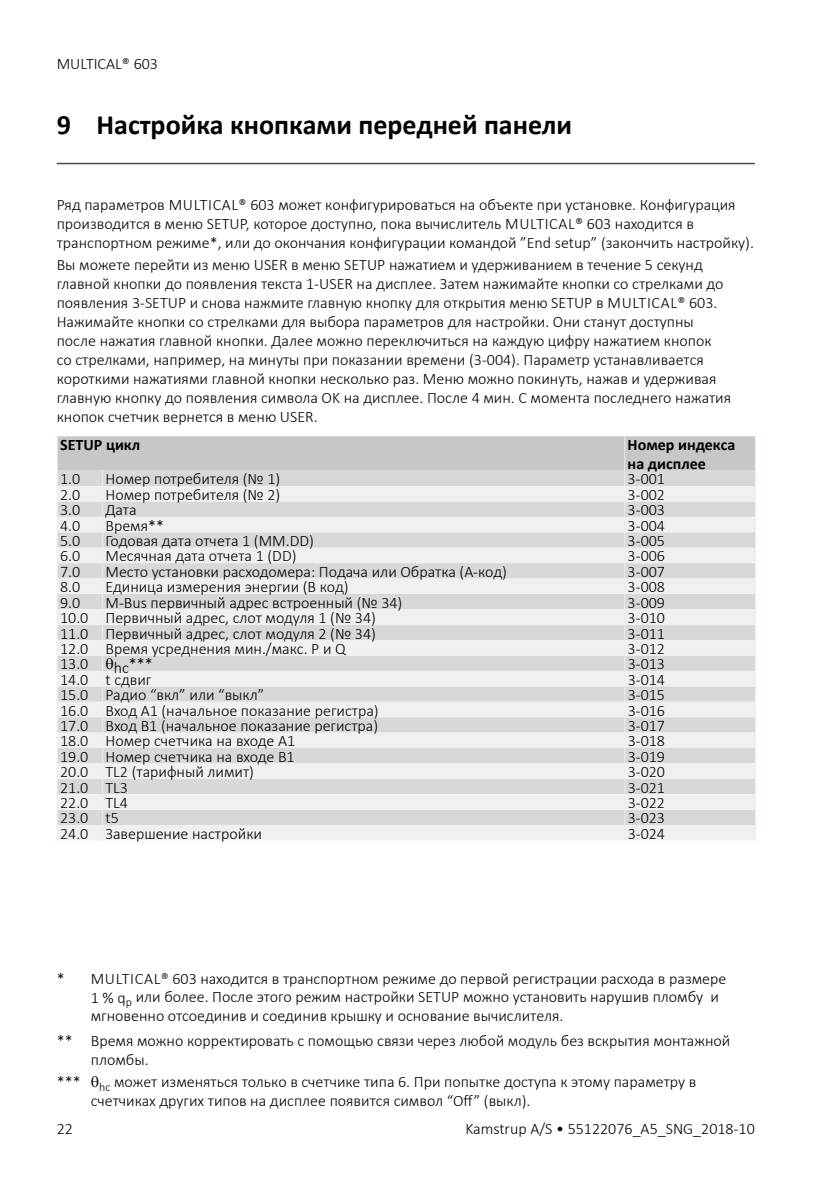
<style>
.page{position:relative;width:840px;height:1191px;background:#fff}
.page>*{position:absolute;margin:0;border:0;box-sizing:border-box;transform-origin:0 0}
.t1{font:700 28px "Calibri";color:#000}
.t2{font:300 16px/19px "Calibri";color:#000}
.t3{font:700 16px/19px "Calibri";color:#000}
.s1{color:#fff}
</style>
<div class="page">
<hr style="left:57px;top:163px;width:697px;height:1px;background:#4b4b4d">
<svg style="left:57px;top:436px;width:698px;height:404px"></svg>
<p class="t2" style="left:57px;top:54px;width:103px">MULTICAL® 603</p>
<h1 class="t1" style="left:57px;top:105px;width:516px">9 Настройка кнопками передней панели</h1>
<p class="t2" style="left:57px;top:195px;width:698px">Ряд параметров MULTICAL® 603 может конфигурироваться на объекте при установке. Конфигурация производится в меню SETUP, которое доступно, пока вычислитель MULTICAL® 603 находится в транспортном режиме*, или до окончания конфигурации командой ”End setup” (закончить настройку).</p>
<p class="t2" style="left:57px;top:255px;width:675px">Вы можете перейти из меню USER в меню SETUP нажатием и удерживанием в течение 5 секунд главной кнопки до появления текста 1-USER на дисплее. Затем нажимайте кнопки со стрелками до появления 3-SETUP и снова нажмите главную кнопку для открытия меню SETUP в MULTICAL® 603.<br>Нажимайте кнопки со стрелками для выбора параметров для настройки. Они станут доступны после нажатия главной кнопки. Далее можно переключиться на каждую цифру нажатием кнопок<br>со стрелками, например, на минуты при показании времени (3-004). Параметр устанавливается короткими нажатиями главной кнопки несколько раз. Меню можно покинуть, нажав и удерживая главную кнопку до появления символа OK на дисплее. После 4 мин. С момента последнего нажатия кнопок счетчик вернется в меню USER.<span class="s1">**</span></p>
<p class="t3" style="left:60px;top:435px;width:82px">SETUP цикл</p>
<p class="t3" style="left:627px;top:435px;width:109px">Номер индекса на дисплее</p>
<p class="t2" style="left:60px;top:469px;width:22px">1.0</p>
<p class="t2" style="left:105px;top:469px;width:176px">Номер потребителя (№ 1)</p>
<p class="t2" style="left:627px;top:469px;width:39px">3-001</p>
<p class="t2" style="left:60px;top:485px;width:22px">2.0</p>
<p class="t2" style="left:105px;top:485px;width:176px">Номер потребителя (№ 2)</p>
<p class="t2" style="left:627px;top:485px;width:39px">3-002</p>
<p class="t2" style="left:60px;top:500px;width:22px">3.0</p>
<p class="t2" style="left:105px;top:500px;width:33px">Дата</p>
<p class="t2" style="left:627px;top:500px;width:39px">3-003</p>
<p class="t2" style="left:60px;top:515px;width:22px">4.0</p>
<p class="t2" style="left:105px;top:515px;width:60px">Время**</p>
<p class="t2" style="left:627px;top:515px;width:39px">3-004</p>
<p class="t2" style="left:60px;top:531px;width:22px">5.0</p>
<p class="t2" style="left:105px;top:531px;width:210px">Годовая дата отчета 1 (MM.DD)</p>
<p class="t2" style="left:627px;top:531px;width:39px">3-005</p>
<p class="t2" style="left:60px;top:546px;width:22px">6.0</p>
<p class="t2" style="left:105px;top:546px;width:192px">Месячная дата отчета 1 (DD)</p>
<p class="t2" style="left:627px;top:546px;width:39px">3-006</p>
<p class="t2" style="left:60px;top:562px;width:22px">7.0</p>
<p class="t2" style="left:105px;top:562px;width:403px">Место установки расходомера: Подача или Обратка (A-код)</p>
<p class="t2" style="left:627px;top:562px;width:39px">3-007</p>
<p class="t2" style="left:60px;top:577px;width:22px">8.0</p>
<p class="t2" style="left:105px;top:577px;width:244px">Единица измерения энергии (B код)</p>
<p class="t2" style="left:627px;top:577px;width:39px">3-008</p>
<p class="t2" style="left:60px;top:592px;width:22px">9.0</p>
<p class="t2" style="left:105px;top:592px;width:298px">M-Bus первичный адрес встроенный (№ 34)</p>
<p class="t2" style="left:627px;top:592px;width:39px">3-009</p>
<p class="t2" style="left:60px;top:608px;width:317px">10.0 Первичный адрес, слот модуля 1 (№ 34)</p>
<p class="t2" style="left:627px;top:608px;width:39px">3-010</p>
<p class="t2" style="left:60px;top:623px;width:317px">11.0 Первичный адрес, слот модуля 2 (№ 34)</p>
<p class="t2" style="left:627px;top:623px;width:39px">3-011</p>
<p class="t2" style="left:60px;top:639px;width:287px">12.0 Время усреднения мин./макс. P и Q</p>
<p class="t2" style="left:627px;top:639px;width:39px">3-012</p>
<p class="t2" style="left:60px;top:654px;width:30px">13.0</p>
<p class="t2" style="left:114px;top:654px;width:41px">hc***</p>
<p class="t2" style="left:627px;top:654px;width:39px">3-013</p>
<p class="t2" style="left:60px;top:670px;width:93px">14.0 t сдвиг</p>
<p class="t2" style="left:627px;top:670px;width:39px">3-014</p>
<p class="t2" style="left:60px;top:685px;width:205px">15.0 Радио “вкл” или “выкл”</p>
<p class="t2" style="left:627px;top:685px;width:39px">3-015</p>
<p class="t2" style="left:60px;top:700px;width:320px">16.0 Вход A1 (начальное показание регистра)</p>
<p class="t2" style="left:627px;top:700px;width:39px">3-016</p>
<p class="t2" style="left:60px;top:716px;width:319px">17.0 Вход B1 (начальное показание регистра)</p>
<p class="t2" style="left:627px;top:716px;width:39px">3-017</p>
<p class="t2" style="left:60px;top:731px;width:236px">18.0 Номер счетчика на входе A1</p>
<p class="t2" style="left:627px;top:731px;width:39px">3-018</p>
<p class="t2" style="left:60px;top:747px;width:236px">19.0 Номер счетчика на входе B1</p>
<p class="t2" style="left:627px;top:747px;width:39px">3-019</p>
<p class="t2" style="left:60px;top:762px;width:195px">20.0 TL2 (тарифный лимит)</p>
<p class="t2" style="left:627px;top:762px;width:39px">3-020</p>
<p class="t2" style="left:60px;top:777px;width:69px">21.0 TL3</p>
<p class="t2" style="left:627px;top:777px;width:39px">3-021</p>
<p class="t2" style="left:60px;top:793px;width:69px">22.0 TL4</p>
<p class="t2" style="left:627px;top:793px;width:39px">3-022</p>
<p class="t2" style="left:60px;top:808px;width:60px">23.0 t5</p>
<p class="t2" style="left:627px;top:808px;width:39px">3-023</p>
<p class="t2" style="left:60px;top:824px;width:203px">24.0 Завершение настройки</p>
<p class="t2" style="left:627px;top:824px;width:39px">3-024</p>
<p class="t2" style="left:91px;top:968px;width:636px;text-indent:-34px">* MULTICAL® 603 находится в транспортном режиме до первой регистрации расхода в размере<br>1 % q<sub>p</sub> или более. После этого режим настройки SETUP можно установить нарушив пломбу и мгновенно отсоединив и соединив крышку и основание вычислителя.</p>
<p class="t2" style="left:91px;top:1031px;width:640px;text-indent:-34px">** Время можно корректировать с помощью связи через любой модуль без вскрытия монтажной пломбы.</p>
<p class="t2" style="left:91px;top:1072px;width:606px;text-indent:-34px">*** <sub>hc</sub> может изменяться только в счетчике типа 6. При попытке доступа к этому параметру в счетчиках других типов на дисплее появится символ “Off” (выкл).</p>
<p class="t2" style="left:57px;top:1119px;width:18px">22</p>
<p class="t2" style="left:465px;top:1119px;width:291px">Kamstrup A/S • 55122076_A5_SNG_2018-10</p>
</div>
